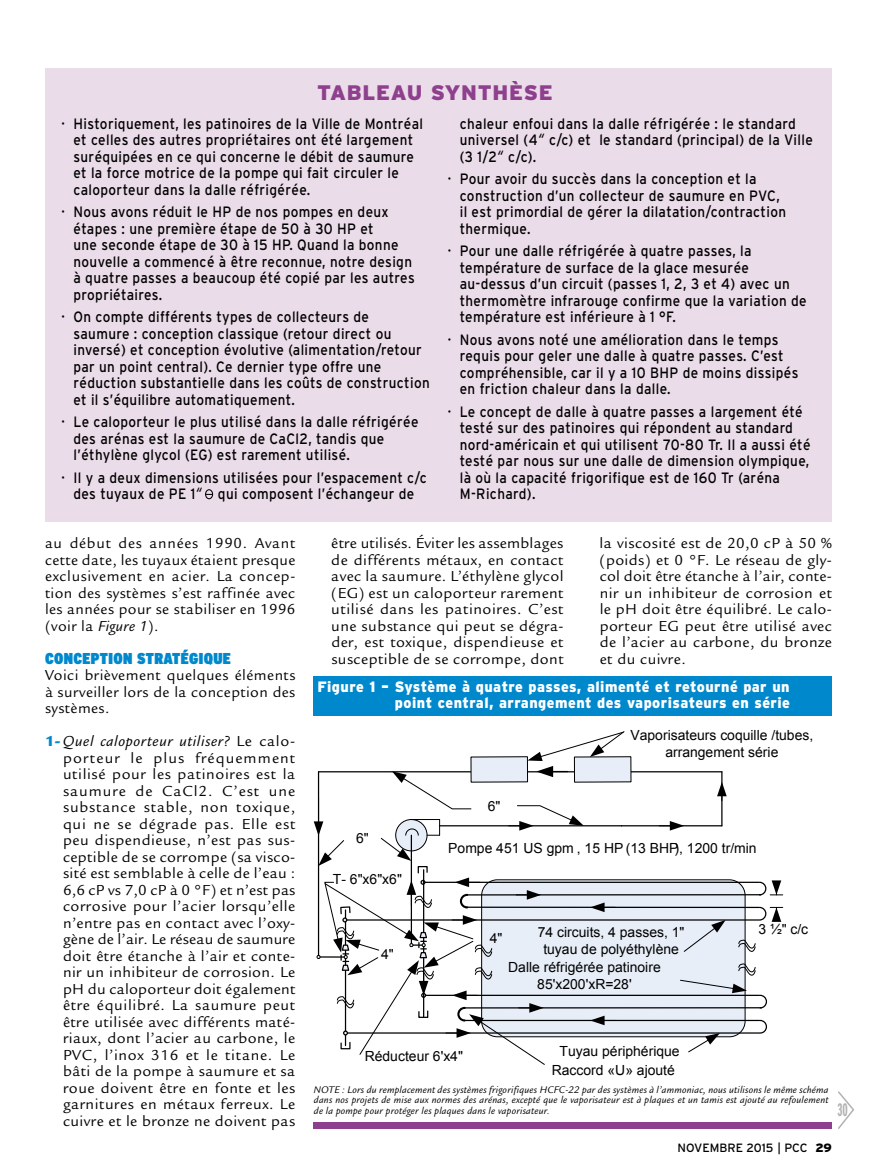
<style>
.page{position:relative;width:877px;height:1174px;background:#fff}
.page>*{position:absolute;margin:0;border:0;box-sizing:border-box;transform-origin:0 0}
.t1{font:900 21px "Interstate";letter-spacing:.035em;color:#8e3f8d}
.t2{font:700 extra-condensed 18px "Interstate";color:#b2b2b2;scale:.8 1}
.t3{font:15.75px/16.5px "Legacy Sans";letter-spacing:.025em;color:#000;text-align:justify}
.t4{font:900 condensed 15.75px "Interstate";letter-spacing:.025em;color:#0088cd}
.t5{font:15px/16.5px "Interstate";letter-spacing:.025em;color:#000;scale:.9 1}
.t6{font:900 15px/15.8px "Interstate";letter-spacing:.035em;color:#fff;text-align:right;scale:.95 1}
.t7{font:13.95px/16.8px "Arial";color:#000;text-align:center}
.t8{font:12px "Interstate";color:#000}
.t9{font:italic 10.5px/10.5px "Legacy Sans";letter-spacing:.02em;color:#000;text-align:justify}
.s1{font-family:"Futura"}
.s2{font-style:italic}
.s3{font-weight:900;color:#0088cd}
.s4{font-weight:900}
</style>
<div class="page">
<div style="left:45px;top:68px;width:787px;height:453px;background:#ebdce9"></div>
<svg style="left:838px;top:1091px;width:16px;height:38px"></svg>
<div style="left:205px;top:489px;width:8px;height:10px;border:1px solid #000;border-radius:50%"></div>
<div style="left:313px;top:1123px;width:518px;height:6px;background:#8e3f8d"></div>
<div style="left:313px;top:676px;width:518px;height:39px;background:#0088cd"></div>
<div style="left:482px;top:880px;width:263px;height:157px;background:#e7eef8;border-radius:16px"></div>
<hr style="left:423px;top:882px;width:336px;height:1px;background:#000">
<hr style="left:345px;top:919px;width:414px;height:2px;background:#000">
<hr style="left:467px;top:894px;width:294px;height:2px;background:#000">
<hr style="left:466px;top:907px;width:293px;height:1px;background:#000">
<hr style="left:424px;top:995px;width:335px;height:1px;background:#000">
<hr style="left:346px;top:1032px;width:413px;height:2px;background:#000">
<svg style="left:759px;top:1019px;width:8px;height:15px"></svg>
<hr style="left:464px;top:1007px;width:297px;height:2px;background:#000">
<hr style="left:465px;top:1020px;width:294px;height:1px;background:#000">
<hr style="left:721px;top:772px;width:1px;height:54px;background:#000">
<hr style="left:319px;top:771px;width:403px;height:1px;background:#000">
<hr style="left:622px;top:825px;width:100px;height:1px;background:#000">
<svg style="left:717px;top:782px;width:10px;height:19px"></svg>
<svg style="left:659px;top:821px;width:25px;height:10px"></svg>
<div style="left:574px;top:757px;width:57px;height:25px;background:#e7eef8"></div>
<svg style="left:684px;top:920px;width:42px;height:32px"></svg>
<svg style="left:758px;top:906px;width:25px;height:16px"></svg>
<svg style="left:758px;top:880px;width:25px;height:16px"></svg>
<svg style="left:738px;top:940px;width:18px;height:14px"></svg>
<svg style="left:680px;top:963px;width:87px;height:46px"></svg>
<svg style="left:688px;top:1033px;width:32px;height:19px"></svg>
<svg style="left:314px;top:731px;width:311px;height:334px"></svg>
<h1 class="t1" style="left:317px;top:81px;width:237px">TABLEAU SYNTHÈSE</h1>
<p class="t5" style="left:74px;top:115px;width:390px;text-indent:-12px">· Historiquement, les patinoires de la Ville de Montréal et celles des autres propriétaires ont été largement suréquipées en ce qui concerne le débit de saumure et la force motrice de la pompe qui fait circuler le caloporteur dans la dalle réfrigérée.</p>
<p class="t5" style="left:74px;top:204px;width:381px;text-indent:-12px">· Nous avons réduit le HP de nos pompes en deux étapes : une première étape de 50 à 30 HP et<br>une seconde étape de 30 à 15 HP. Quand la bonne nouvelle a commencé à être reconnue, notre design à quatre passes a beaucoup été copié par les autres propriétaires.</p>
<p class="t5" style="left:74px;top:309px;width:397px;text-indent:-12px">· On compte différents types de collecteurs de<br>saumure : conception classique (retour direct ou inversé) et conception évolutive (alimentation/retour par un point central). Ce dernier type offre une réduction substantielle dans les coûts de construction et il s’équilibre automatiquement.</p>
<p class="t5" style="left:74px;top:414px;width:385px;text-indent:-12px">· Le caloporteur le plus utilisé dans la dalle réfrigérée des arénas est la saumure de CaCl2, tandis que l’éthylène glycol (EG) est rarement utilisé.</p>
<p class="t5" style="left:62px;top:469px;width:407px;text-align:center">· Il y a deux dimensions utilisées pour l’espacement c/c des tuyaux de PE 1<span class="s1">“</span> qui composent l’échangeur de</p>
<p class="t5" style="left:460px;top:115px;width:394px">chaleur enfoui dans la dalle réfrigérée : le standard universel (4<span class="s1">“</span> c/c) et le standard (principal) de la Ville (3 1/2<span class="s1">“</span> c/c).</p>
<p class="t5" style="left:460px;top:171px;width:364px;text-indent:-12px">· Pour avoir du succès dans la conception et la construction d’un collecteur de saumure en PVC, il est primordial de gérer la dilatation/contraction thermique.</p>
<p class="t5" style="left:460px;top:243px;width:387px;text-indent:-12px">· Pour une dalle réfrigérée à quatre passes, la température de surface de la glace mesurée au-dessus d’un circuit (passes 1, 2, 3 et 4) avec un thermomètre infrarouge confirme que la variation de température est inférieure à 1 °F.</p>
<p class="t5" style="left:460px;top:331px;width:378px;text-indent:-12px">· Nous avons noté une amélioration dans le temps requis pour geler une dalle à quatre passes. C’est compréhensible, car il y a 10 BHP de moins dissipés en friction chaleur dans la dalle.</p>
<p class="t5" style="left:460px;top:403px;width:391px;text-indent:-12px">· Le concept de dalle à quatre passes a largement été testé sur des patinoires qui répondent au standard nord-américain et qui utilisent 70-80 Tr. Il a aussi été testé par nous sur une dalle de dimension olympique, là où la capacité frigorifique est de 160 Tr (aréna M-Richard).</p>
<p class="t3" style="left:45px;top:535px;width:252px">au début des années 1990. Avant cette date, les tuyaux étaient presque exclusivement en acier. La concep&shy;tion des systèmes s’est raffinée avec les années pour se stabiliser en 1996 (voir la <span class="s2">Figure 1</span>).</p>
<p class="t4" style="left:45px;top:649px;width:187px">CONCEPTION STRATÉGIQUE</p>
<p class="t3" style="left:45px;top:667px;width:252px">Voici brièvement quelques éléments à surveiller lors de la conception des systèmes.</p>
<p class="t3" style="left:63px;top:733px;width:234px;text-indent:-18px"><span class="s3">1-</span><span class="s2">Quel caloporteur utiliser?</span> Le calo&shy;porteur le plus fréquemment utilisé pour les patinoires est la saumure de CaCl2. C’est une substance stable, non toxique, qui ne se dégrade pas. Elle est peu dispendieuse, n’est pas sus&shy;ceptible de se corrompe (sa visco&shy;sité est semblable à celle de l’eau :<br>6,6 cP vs 7,0 cP à 0 °F) et n’est pas corrosive pour l’acier lorsqu’elle n’entre pas en contact avec l’oxy&shy;gène de l’air. Le réseau de saumure doit être étanche à l’air et conte&shy;nir un inhibiteur de corrosion. Le pH du caloporteur doit également être équilibré. La saumure peut être utilisée avec différents maté&shy;riaux, dont l’acier au carbone, le PVC, l’inox 316 et le titane. Le bâti de la pompe à saumure et sa roue doivent être en fonte et les garnitures en métaux ferreux. Le cuivre et le bronze ne doivent pas</p>
<p class="t3" style="left:331px;top:535px;width:234px">être utilisés. Éviter les assemblages de différents métaux, en contact avec la saumure. L’éthylène glycol (EG) est un caloporteur rarement utilisé dans les patinoires. C’est une substance qui peut se dégra&shy;der, est toxique, dispendieuse et susceptible de se corrompe, dont</p>
<p class="t3" style="left:600px;top:535px;width:234px">la viscosité est de 20,0 cP à 50 % (poids) et 0 °F. Le réseau de gly&shy;col doit être étanche à l’air, conte&shy;nir un inhibiteur de corrosion et le pH doit être équilibré. Le calo&shy;porteur EG peut être utilisé avec de l’acier au carbone, du bronze et du cuivre.</p>
<p class="t6" style="left:317px;top:678px;width:499px">Figure 1 – Système à quatre passes, alimenté et retourné par un point central, arrangement des vaporisateurs en série</p>
<p class="t7" style="left:356px;top:829px;width:14px">6"</p>
<p class="t7" style="left:333px;top:871px;width:71px">T- 6"x6"x6"</p>
<p class="t7" style="left:381px;top:946px;width:14px">4"</p>
<p class="t7" style="left:488px;top:798px;width:14px">6"</p>
<p class="t7" style="left:630px;top:727px;width:184px">Vaporisateurs coquille /tubes, arrangement série</p>
<p class="t7" style="left:448px;top:839px;width:310px">Pompe 451 US gpm , 15 HP (13 BHP), 1200 tr/min</p>
<p class="t7" style="left:490px;top:930px;width:14px">4"</p>
<p class="t7" style="left:538px;top:924px;width:148px">74 circuits, 4 passes, 1" tuyau de polyéthylène</p>
<p class="t7" style="left:508px;top:959px;width:154px">Dalle réfrigérée patinoire<br>85'x200'xR=28'</p>
<p class="t7" style="left:758px;top:921px;width:51px">3 ½" c/c</p>
<p class="t7" style="left:365px;top:1048px;width:100px">Réducteur 6'x4"</p>
<p class="t7" style="left:560px;top:1043px;width:122px">Tuyau périphérique</p>
<p class="t9" style="left:314px;top:1085px;width:516px">NOTE : Lors du remplacement des systèmes frigorifiques HCFC-22 par des systèmes à l’ammoniac, nous utilisons le même schéma dans nos projets de mise aux normes des arénas, excepté que le vaporisateur est à plaques et un tamis est ajouté au refoulement de la pompe pour protéger les plaques dans le vaporisateur.</p>
<p class="t8" style="left:678px;top:1141px;width:156px">NOVEMBRE 2015 | PCC <span class="s4">29</span></p>
<p class="t7" style="left:552px;top:1062px;width:125px">Raccord «U» ajouté</p>
<p class="t2" style="left:837px;top:1100px;width:15px">30</p>
</div>
